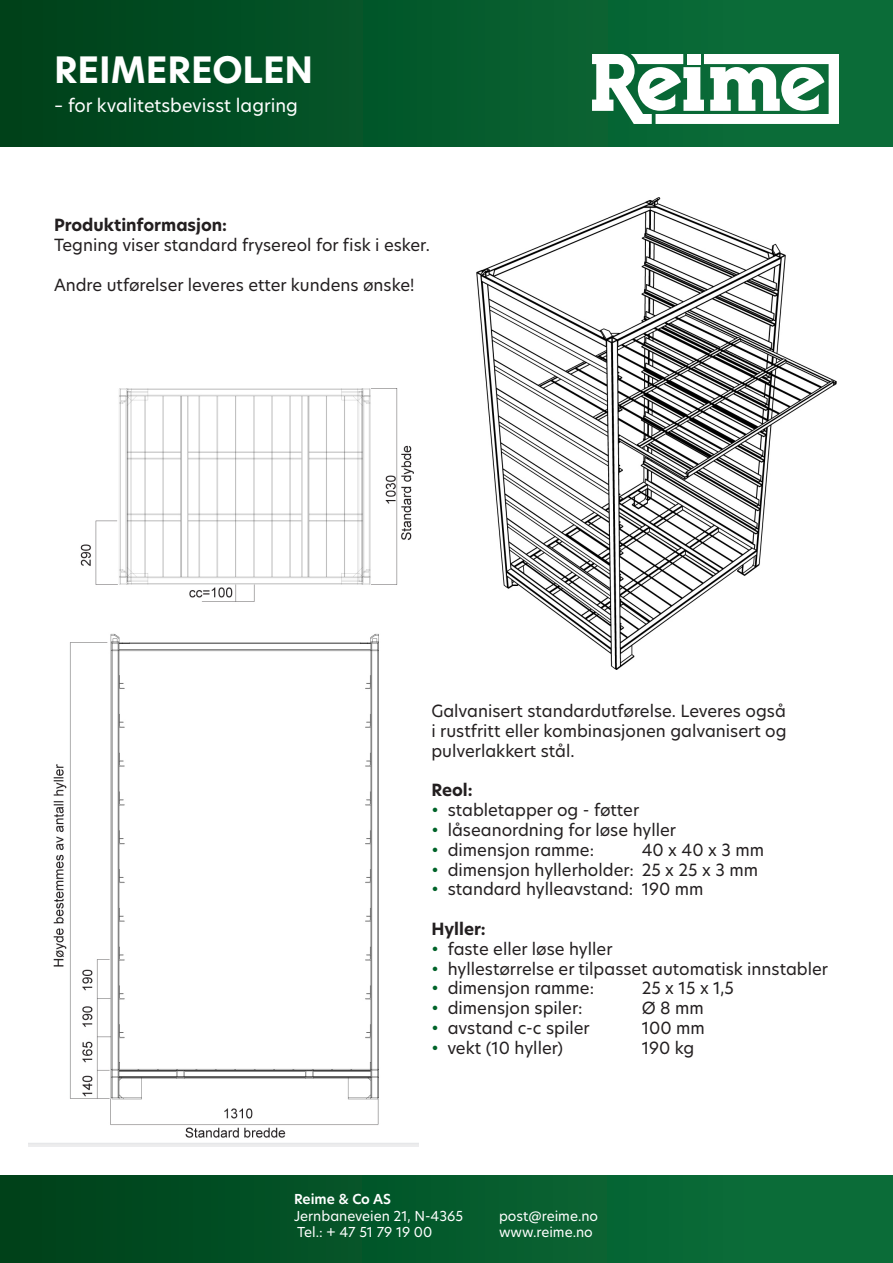
<style>
.page{position:relative;width:893px;height:1263px;background:#fff}
.page>*{position:absolute;margin:0;border:0;box-sizing:border-box;transform-origin:0 0}
.t1{font:700 35.7px "Hero New";color:#fff}
.t2{font:17.85px "Hero New";color:#fff}
.t3{font:16.5px/19.8px "Hero New";color:#231f20;text-align:justify}
.t4{font:700 16.5px "Hero New";color:#231f20}
.t5{font:13.5px "Hero New";color:#fff}
.t6{font:600 13.5px "Hero New";letter-spacing:-.005em;color:#fff}
.s1{color:#006329}
</style>
<div class="page">
<img style="left:28px;top:388px;width:391px;height:759px">
<img style="left:476px;top:197px;width:360px;height:473px">
<div style="left:0;top:0;width:893px;height:147px;background:linear-gradient(to right,#00411a,#0c723d)"></div>
<svg style="left:592px;top:54px;width:247px;height:70px"></svg>
<div style="left:0;top:1175px;width:893px;height:88px;background:linear-gradient(to right,#00411a,#0c723d)"></div>
<p class="t1" style="left:54px;top:45px;width:261px">REIMEREOLEN</p>
<p class="t2" style="left:54px;top:93px;width:245px">– for kvalitetsbevisst lagring</p>
<p class="t4" style="left:54px;top:214px;width:175px">Produktinformasjon:</p>
<p class="t3" style="left:54px;top:235px;width:377px">Tegning viser standard frysereol for fisk i esker.</p>
<p class="t3" style="left:54px;top:275px;width:362px">Andre utførelser leveres etter kundens ønske!</p>
<p class="t3" style="left:431px;top:701px;width:357px">Galvanisert standardutførelse. Leveres også i rustfritt eller kombinasjonen galvanisert og pulverlakkert stål.</p>
<p class="t4" style="left:431px;top:779px;width:43px">Reol:</p>
<p class="t3" style="left:431px;top:800px;width:209px"><span class="s1">•</span> stabletapper og - føtter</p>
<p class="t3" style="left:431px;top:820px;width:246px"><span class="s1">•</span> låseanordning for løse hyller</p>
<p class="t3" style="left:431px;top:839px;width:164px"><span class="s1">•</span> dimensjon ramme:</p>
<p class="t3" style="left:642px;top:839px;width:124px">40 x 40 x 3 mm</p>
<p class="t3" style="left:431px;top:859px;width:328px"><span class="s1">•</span> dimensjon hyllerholder: 25 x 25 x 3 mm</p>
<p class="t3" style="left:431px;top:879px;width:274px"><span class="s1">•</span> standard hylleavstand: 190 mm</p>
<p class="t4" style="left:431px;top:918px;width:56px">Hyller:</p>
<p class="t3" style="left:431px;top:938px;width:183px"><span class="s1">•</span> faste eller løse hyller</p>
<p class="t3" style="left:431px;top:958px;width:398px"><span class="s1">•</span> hyllestørrelse er tilpasset automatisk innstabler</p>
<p class="t3" style="left:431px;top:978px;width:164px"><span class="s1">•</span> dimensjon ramme:</p>
<p class="t3" style="left:642px;top:978px;width:94px">25 x 15 x 1,5</p>
<p class="t3" style="left:431px;top:998px;width:153px"><span class="s1">•</span> dimensjon spiler:</p>
<p class="t3" style="left:642px;top:998px;width:64px">Ø 8 mm</p>
<p class="t3" style="left:431px;top:1018px;width:160px"><span class="s1">•</span> avstand c-c spiler</p>
<p class="t3" style="left:642px;top:1018px;width:65px">100 mm</p>
<p class="t3" style="left:431px;top:1037px;width:133px"><span class="s1">•</span> vekt (10 hyller)</p>
<p class="t3" style="left:642px;top:1037px;width:54px">190 kg</p>
<p class="t6" style="left:294px;top:1190px;width:98px">Reime &amp; Co AS</p>
<p class="t5" style="left:294px;top:1206px;width:171px">Jernbaneveien 21, N-4365</p>
<p class="t5" style="left:297px;top:1223px;width:137px">Tel.: + 47 51 79 19 00</p>
<p class="t5" style="left:499px;top:1206px;width:101px">post@reime.no</p>
<p class="t5" style="left:499px;top:1223px;width:95px">www.reime.no</p>
</div>
